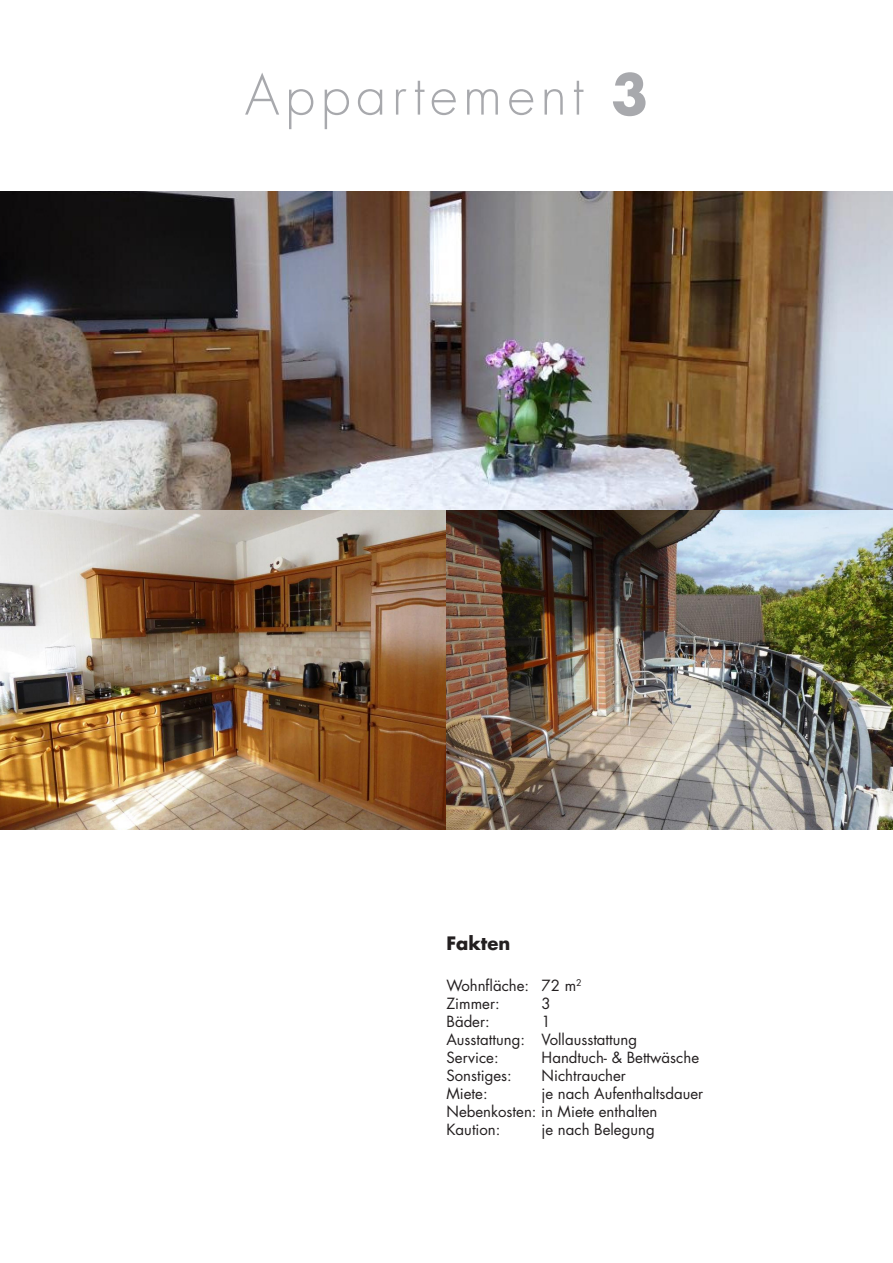
<style>
.page{position:relative;width:893px;height:1263px;background:#fff}
.page>*{position:absolute;margin:0;border:0;box-sizing:border-box;transform-origin:0 0}
.t1{font:300 54px "Futura Std";letter-spacing:.1em;color:#a8a9ad}
.t2{font:700 18px "Futura Std";color:#231f20}
.t3{font:15px/18px "Futura Std";color:#231f20}
.s1{font-weight:700}
</style>
<div class="page">
<img style="left:0;top:191px;width:893px;height:319px">
<img style="left:0;top:510px;width:446px;height:319px">
<img style="left:446px;top:510px;width:447px;height:319px">
<h1 class="t1" style="left:245px;top:70px;width:405px">Appartement <span class="s1">3</span></h1>
<p class="t2" style="left:446px;top:935px;width:65px">Fakten</p>
<p class="t3" style="left:446px;top:978px;width:137px">Wohnfläche: 72 m<sup>2<br></sup>Zimmer:</p>
<p class="t3" style="left:542px;top:996px;width:11px">3</p>
<p class="t3" style="left:446px;top:1014px;width:45px">Bäder:</p>
<p class="t3" style="left:446px;top:1014px;width:192px;text-indent:95px">1<br>Ausstattung: Vollausstattung<br>Service:</p>
<p class="t3" style="left:542px;top:1050px;width:159px">Handtuch- &amp; Bettwäsche</p>
<p class="t3" style="left:446px;top:1068px;width:67px">Sonstiges:</p>
<p class="t3" style="left:542px;top:1068px;width:86px">Nichtraucher</p>
<p class="t3" style="left:446px;top:1086px;width:43px">Miete:</p>
<p class="t3" style="left:446px;top:1086px;width:258px;text-indent:95px">je nach Aufenthaltsdauer<br>Nebenkosten: in Miete enthalten<br>Kaution:</p>
<p class="t3" style="left:542px;top:1122px;width:115px">je nach Belegung</p>
</div>
